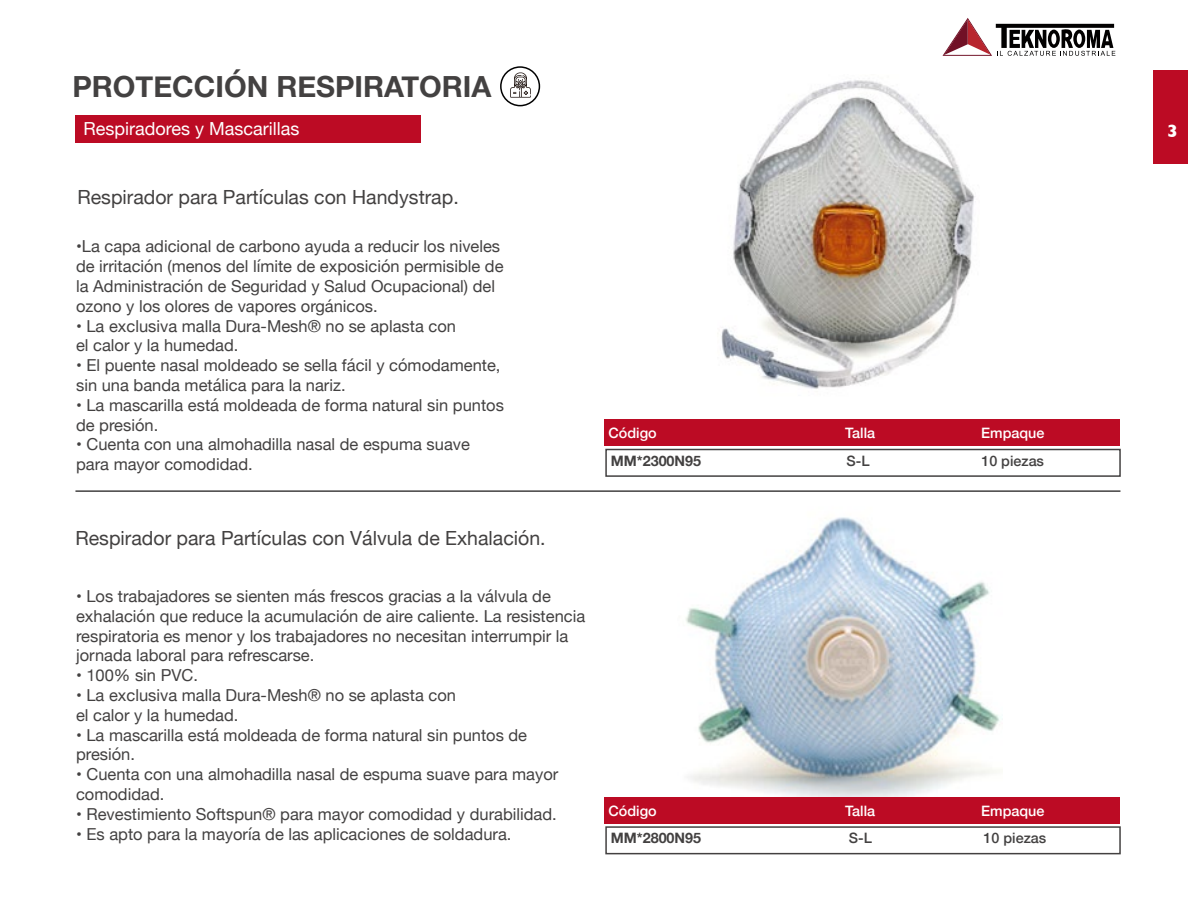
<style>
.page{position:relative;width:1188px;height:918px;background:#fff}
.page>*{position:absolute;margin:0;border:0;box-sizing:border-box;transform-origin:0 0}
.t1{font:700 29.1px "Helvetica Neue";color:#434141}
.t2{font:19.5px "Helvetica Neue";color:#434141}
.t3{font:18px "Helvetica Neue";color:#fff}
.t4{font:700 18px "Gill Sans";color:#fff}
.t5{font:16.5px/19.8px "Helvetica Neue";color:#434141}
.t6{font:500 14.4px "Helvetica Neue";color:#fff}
.t7{font:500 14.4px "Helvetica Neue";color:#434141}
.t8{font:700 14.4px "Helvetica Neue";color:#434141}
</style>
<div class="page">
<img style="left:686px;top:517px;width:314px;height:280px">
<img style="left:721px;top:80px;width:254px;height:309px">
<hr style="left:75px;top:490px;width:1045px;height:2px;background:#434141">
<div style="left:75px;top:116px;width:346px;height:27px;background:#bc0b24"></div>
<div style="left:605px;top:797px;width:515px;height:27px;background:#bc0b24"></div>
<div style="left:605px;top:826px;width:516px;height:28px;border:2px solid #434141"></div>
<div style="left:605px;top:420px;width:515px;height:26px;background:#bc0b24"></div>
<div style="left:605px;top:449px;width:516px;height:28px;border:2px solid #434141"></div>
<div style="left:1154px;top:71px;width:34px;height:93px;background:#bc0b24"></div>
<svg style="left:943px;top:18px;width:172px;height:38px"></svg>
<div style="left:500px;top:66px;width:40px;height:40px;border:2px solid #010101;border-radius:50%"></div>
<svg style="left:510px;top:72px;width:21px;height:26px"></svg>
<h1 class="t1" style="left:72px;top:63px;width:421px">PROTECCIÓN RESPIRATORIA</h1>
<p class="t3" style="left:84px;top:115px;width:217px">Respiradores y Mascarillas</p>
<p class="t2" style="left:77px;top:183px;width:383px">Respirador para Partículas con Handystrap.</p>
<p class="t5" style="left:76px;top:238px;width:429px">•La capa adicional de carbono ayuda a reducir los niveles de irritación (menos del límite de exposición permisible de la Administración de Seguridad y Salud Ocupacional) del ozono y los olores de vapores orgánicos.</p>
<p class="t5" style="left:76px;top:317px;width:381px">• La exclusiva malla Dura-Mesh® no se aplasta con el calor y la humedad.</p>
<p class="t5" style="left:76px;top:356px;width:426px">• El puente nasal moldeado se sella fácil y cómodamente, sin una banda metálica para la nariz.</p>
<p class="t5" style="left:76px;top:396px;width:429px">• La mascarilla está moldeada de forma natural sin puntos de presión.</p>
<p class="t5" style="left:76px;top:436px;width:395px">• Cuenta con una almohadilla nasal de espuma suave para mayor comodidad.</p>
<p class="t2" style="left:75px;top:524px;width:472px">Respirador para Partículas con Válvula de Exhalación.</p>
<p class="t5" style="left:76px;top:587px;width:511px">• Los trabajadores se sienten más frescos gracias a la válvula de exhalación que reduce la acumulación de aire caliente. La resistencia respiratoria es menor y los trabajadores no necesitan interrumpir la jornada laboral para refrescarse.</p>
<p class="t5" style="left:76px;top:666px;width:123px">• 100% sin PVC.</p>
<p class="t5" style="left:76px;top:686px;width:381px">• La exclusiva malla Dura-Mesh® no se aplasta con el calor y la humedad.</p>
<p class="t5" style="left:76px;top:726px;width:453px">• La mascarilla está moldeada de forma natural sin puntos de presión.</p>
<p class="t5" style="left:76px;top:765px;width:484px">• Cuenta con una almohadilla nasal de espuma suave para mayor comodidad.</p>
<p class="t5" style="left:76px;top:805px;width:482px">• Revestimiento Softspun® para mayor comodidad y durabilidad.</p>
<p class="t5" style="left:76px;top:825px;width:437px">• Es apto para la mayoría de las aplicaciones de soldadura.</p>
<p class="t6" style="left:609px;top:421px;width:50px">Código</p>
<p class="t6" style="left:845px;top:421px;width:31px">Talla</p>
<p class="t6" style="left:981px;top:421px;width:65px">Empaque</p>
<p class="t8" style="left:611px;top:449px;width:92px">MM*2300N95</p>
<p class="t7" style="left:847px;top:449px;width:25px">S-L</p>
<p class="t7" style="left:981px;top:449px;width:64px">10 piezas</p>
<p class="t6" style="left:609px;top:799px;width:50px">Código</p>
<p class="t6" style="left:845px;top:799px;width:31px">Talla</p>
<p class="t6" style="left:981px;top:799px;width:65px">Empaque</p>
<p class="t8" style="left:611px;top:827px;width:92px">MM*2800N95</p>
<p class="t7" style="left:849px;top:827px;width:25px">S-L</p>
<p class="t7" style="left:984px;top:827px;width:64px">10 piezas</p>
<p class="t4" style="left:1167px;top:116px;width:12px">3</p>
</div>
